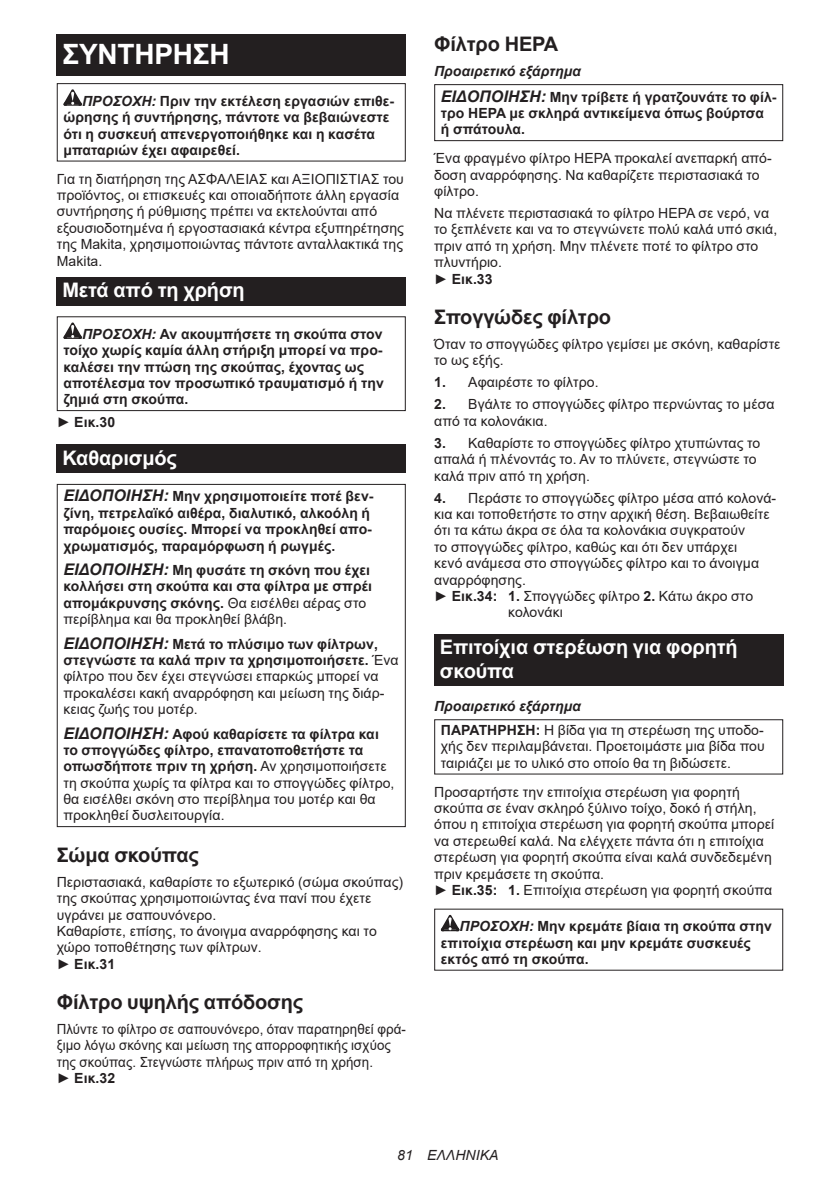
<style>
.page{position:relative;width:840px;height:1191px;background:#fff}
.page>*{position:absolute;margin:0;border:0;box-sizing:border-box;transform-origin:0 0}
.t1{font:700 28px "Arial";letter-spacing:-.01em;color:#fff}
.t2{font:700 20px/23.4px "Arial";letter-spacing:-.01em;color:#fff}
.t3{font:700 20px "Arial";letter-spacing:-.01em;color:#231f20}
.t4{font:14px/16.4px "Arial";letter-spacing:.005em;color:#231f20}
.t5{font:700 14px/16.4px "Arial";letter-spacing:.005em;color:#231f20}
.t6{font:14px/16.4px "Arial";letter-spacing:.005em;color:#231f20;scale:.95 1}
.t7{font:italic 14px "Arial";letter-spacing:.005em;color:#231f20}
.s1{font-style:italic}
.s2{font-weight:400}
.s3{font-style:italic;font-size:16px}
.s4{font-weight:700;font-style:italic;font-size:16px}
.s5{font-weight:700}
.s6{font-weight:700;font-style:italic}
</style>
<div class="page">
<div style="left:57px;top:34px;width:348px;height:41px;background:#231f20"></div>
<svg style="left:63px;top:89px;width:19px;height:17px"></svg>
<div style="left:57px;top:83px;width:348px;height:79px;border:1px solid #231f20"></div>
<div style="left:57px;top:277px;width:348px;height:28px;background:#231f20"></div>
<svg style="left:63px;top:322px;width:19px;height:17px"></svg>
<div style="left:57px;top:316px;width:348px;height:95px;border:1px solid #231f20"></div>
<div style="left:57px;top:444px;width:348px;height:29px;background:#231f20"></div>
<div style="left:57px;top:484px;width:348px;height:343px;border:1px solid #231f20"></div>
<div style="left:434px;top:84px;width:348px;height:57px;border:1px solid #231f20"></div>
<div style="left:434px;top:634px;width:348px;height:52px;background:#231f20"></div>
<div style="left:434px;top:719px;width:348px;height:55px;border:1px solid #231f20"></div>
<svg style="left:440px;top:915px;width:19px;height:16px"></svg>
<h1 class="t1" style="left:62px;top:34px;width:169px">ΣΥΝΤΗΡΗΣΗ</h1>
<p class="t5" style="left:63px;top:93px;width:332px;text-indent:19px"><span class="s1">ΠΡΟΣΟΧΗ:</span> Πριν την εκτέλεση εργασιών επιθε&shy;ώρησης ή συντήρησης, πάντοτε να βεβαιώνεστε ότι η συσκευή απενεργοποιήθηκε και η κασέτα μπαταριών έχει αφαιρεθεί.</p>
<p class="t4" style="left:57px;top:170px;width:348px">Για τη διατήρηση της ΑΣΦΑΛΕΙΑΣ και ΑΞΙΟΠΙΣΤΙΑΣ του προϊόντος, οι επισκευές και οποιαδήποτε άλλη εργασία συντήρησης ή ρύθμισης πρέπει να εκτελούνται από εξουσιοδοτημένα ή εργοστασιακά κέντρα εξυπηρέτησης της Makita, χρησιμοποιώντας πάντοτε ανταλλακτικά της Makita.</p>
<h2 class="t2" style="left:62px;top:278px;width:184px">Μετά από τη χρήση</h2>
<p class="t5" style="left:63px;top:326px;width:322px;text-indent:19px"><span class="s1">ΠΡΟΣΟΧΗ:</span> Αν ακουμπήσετε τη σκούπα στον τοίχο χωρίς καμία άλλη στήριξη μπορεί να προ&shy;καλέσει την πτώση της σκούπας, έχοντας ως αποτέλεσμα τον προσωπικό τραυματισμό ή την ζημιά στη σκούπα.</p>
<p class="t5" style="left:57px;top:414px;width:60px"><span class="s2">►</span> Εικ.30</p>
<h2 class="t2" style="left:62px;top:446px;width:116px">Καθαρισμός</h2>
<p class="t5" style="left:63px;top:488px;width:311px"><span class="s3">ΕΙΔΟΠΟΙΗΣΗ:</span> Μην χρησιμοποιείτε ποτέ βεν&shy;ζίνη, πετρελαϊκό αιθέρα, διαλυτικό, αλκοόλη ή παρόμοιες ουσίες. Μπορεί να προκληθεί απο&shy;χρωματισμός, παραμόρφωση ή ρωγμές.</p>
<p class="t5" style="left:63px;top:562px;width:310px"><span class="s3">ΕΙΔΟΠΟΙΗΣΗ:</span> Μη φυσάτε τη σκόνη που έχει κολλήσει στη σκούπα και στα φίλτρα με σπρέι απομάκρυνσης σκόνης. <span class="s2">Θα εισέλθει αέρας στο περίβλημα και θα προκληθεί βλάβη.</span></p>
<p class="t4" style="left:63px;top:635px;width:336px"><span class="s4">ΕΙΔΟΠΟΙΗΣΗ:</span> <span class="s5">Μετά το πλύσιμο των φίλτρων, στεγνώστε τα καλά πριν τα χρησιμοποιήσετε.</span> Ένα φίλτρο που δεν έχει στεγνώσει επαρκώς μπορεί να προκαλέσει κακή αναρρόφηση και μείωση της διάρ&shy;κειας ζωής του μοτέρ.</p>
<p class="t4" style="left:63px;top:725px;width:332px"><span class="s4">ΕΙΔΟΠΟΙΗΣΗ:</span> <span class="s5">Αφού καθαρίσετε τα φίλτρα και το σπογγώδες φίλτρο, επανατοποθετήστε τα οπωσδήποτε πριν τη χρήση.</span> Αν χρησιμοποιήσετε τη σκούπα χωρίς τα φίλτρα και το σπογγώδες φίλτρο, θα εισέλθει σκόνη στο περίβλημα του μοτέρ και θα προκληθεί δυσλειτουργία.</p>
<h2 class="t3" style="left:57px;top:840px;width:144px">Σώμα σκούπας</h2>
<p class="t4" style="left:57px;top:873px;width:348px">Περιστασιακά, καθαρίστε το εξωτερικό (σώμα σκούπας) της σκούπας χρησιμοποιώντας ένα πανί που έχετε υγράνει με σαπουνόνερο.<br>Καθαρίστε, επίσης, το άνοιγμα αναρρόφησης και το χώρο τοποθέτησης των φίλτρων.<br>► <span class="s5">Εικ.31</span></p>
<h2 class="t3" style="left:57px;top:988px;width:248px">Φίλτρο υψηλής απόδοσης</h2>
<p class="t6" style="left:57px;top:1020px;width:369px">Πλύντε το φίλτρο σε σαπουνόνερο, όταν παρατηρηθεί φρά&shy;ξιμο λόγω σκόνης και μείωση της απορροφητικής ισχύος της σκούπας. Στεγνώστε πλήρως πριν από τη χρήση.<br>► <span class="s5">Εικ.32</span></p>
<h2 class="t3" style="left:434px;top:30px;width:126px">Φίλτρο HEPA</h2>
<p class="t5" style="left:440px;top:58px;width:337px;line-height:25.6px;text-indent:-7px"><span class="s1">Προαιρετικό εξάρτημα<br></span><span class="s3">ΕΙΔΟΠΟΙΗΣΗ:</span> Μην τρίβετε ή γρατζουνάτε το φίλ-</p>
<p class="t5" style="left:440px;top:105px;width:324px">τρο HEPA με σκληρά αντικείμενα όπως βούρτσα ή σπάτουλα.</p>
<p class="t4" style="left:434px;top:150px;width:339px">Ένα φραγμένο φίλτρο HEPA προκαλεί ανεπαρκή από&shy;δοση αναρρόφησης. Να καθαρίζετε περιστασιακά το φίλτρο.</p>
<p class="t4" style="left:434px;top:205px;width:344px">Να πλένετε περιστασιακά το φίλτρο HEPA σε νερό, να το ξεπλένετε και να το στεγνώνετε πολύ καλά υπό σκιά, πριν από τη χρήση. Μην πλένετε ποτέ το φίλτρο στο πλυντήριο.<br>► <span class="s5">Εικ.33</span></p>
<h2 class="t3" style="left:434px;top:303px;width:178px">Σπογγώδες φίλτρο</h2>
<p class="t4" style="left:434px;top:336px;width:347px">Όταν το σπογγώδες φίλτρο γεμίσει με σκόνη, καθαρίστε το ως εξής.</p>
<p class="t4" style="left:434px;top:374px;width:166px"><span class="s5">1.</span> Αφαιρέστε το φίλτρο.</p>
<p class="t4" style="left:434px;top:396px;width:341px"><span class="s5">2.</span> Βγάλτε το σπογγώδες φίλτρο περνώντας το μέσα από τα κολονάκια.</p>
<p class="t4" style="left:434px;top:434px;width:327px"><span class="s5">3.</span> Καθαρίστε το σπογγώδες φίλτρο χτυπώντας το απαλά ή πλένοντάς το. Αν το πλύνετε, στεγνώστε το καλά πριν από τη χρήση.</p>
<p class="t4" style="left:434px;top:489px;width:343px"><span class="s5">4.</span> Περάστε το σπογγώδες φίλτρο μέσα από κολονά-</p>
<p class="t4" style="left:434px;top:506px;width:337px">κια και τοποθετήστε το στην αρχική θέση. Βεβαιωθείτε</p>
<p class="t4" style="left:434px;top:522px;width:312px">ότι τα κάτω άκρα σε όλα τα κολονάκια συγκρατούν</p>
<p class="t4" style="left:434px;top:538px;width:304px">το σπογγώδες φίλτρο, καθώς και ότι δεν υπάρχει</p>
<p class="t4" style="left:434px;top:555px;width:326px">κενό ανάμεσα στο σπογγώδες φίλτρο και το άνοιγμα</p>
<p class="t4" style="left:434px;top:571px;width:93px">αναρρόφησης.</p>
<p class="t4" style="left:434px;top:588px;width:320px">► <span class="s5">Εικ.34: 1.</span> Σπογγώδες φίλτρο <span class="s5">2.</span> Κάτω άκρο στο</p>
<p class="t4" style="left:508px;top:604px;width:56px">κολονάκι</p>
<h2 class="t2" style="left:439px;top:636px;width:299px">Επιτοίχια στερέωση για φορητή σκούπα</h2>
<p class="t4" style="left:440px;top:694px;width:324px;line-height:23.8px;text-indent:-7px"><span class="s6">Προαιρετικό εξάρτημα<br></span><span class="s5">ΠΑΡΑΤΗΡΗΣΗ:</span> Η βίδα για τη στερέωση της υποδο-</p>
<p class="t4" style="left:440px;top:738px;width:325px">χής δεν περιλαμβάνεται. Προετοιμάστε μια βίδα που ταιριάζει με το υλικό στο οποίο θα τη βιδώσετε.</p>
<p class="t4" style="left:434px;top:783px;width:341px">Προσαρτήστε την επιτοίχια στερέωση για φορητή σκούπα σε έναν σκληρό ξύλινο τοίχο, δοκό ή στήλη, όπου η επιτοίχια στερέωση για φορητή σκούπα μπορεί να στερεωθεί καλά. Να ελέγχετε πάντα ότι η επιτοίχια στερέωση για φορητή σκούπα είναι καλά συνδεδεμένη πριν κρεμάσετε τη σκούπα.<br>► <span class="s5">Εικ.35: 1.</span> Επιτοίχια στερέωση για φορητή σκούπα</p>
<p class="t5" style="left:440px;top:918px;width:332px;text-indent:19px"><span class="s1">ΠΡΟΣΟΧΗ:</span> Μην κρεμάτε βίαια τη σκούπα στην επιτοίχια στερέωση και μην κρεμάτε συσκευές εκτός από τη σκούπα.</p>
<p class="t7" style="left:397px;top:1146px;width:103px">81 ΕΛΛΗΝΙΚΑ</p>
</div>
